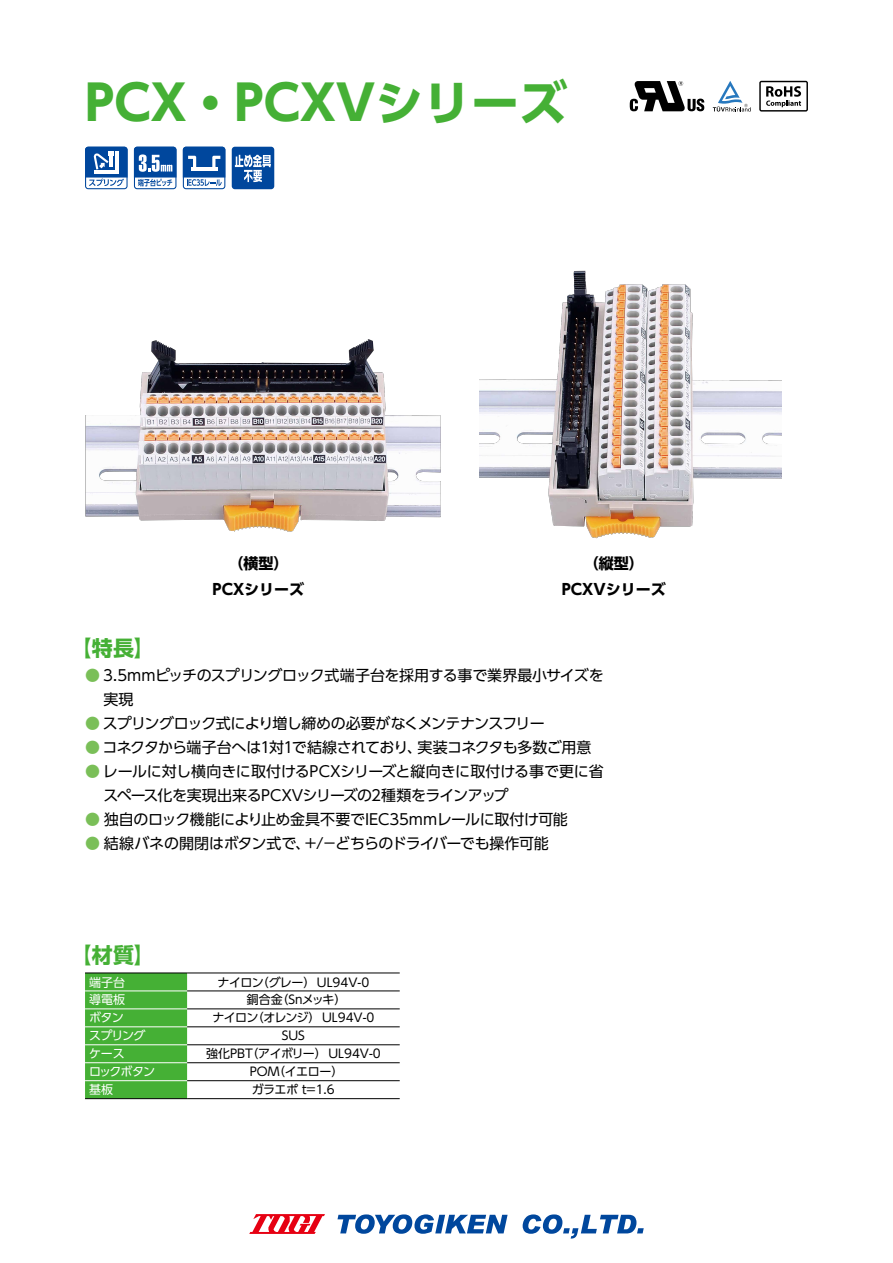
<style>
.page{position:relative;width:893px;height:1263px;background:#fff}
.page>*{position:absolute;margin:0;border:0;box-sizing:border-box;transform-origin:0 0}
.t1{font:700 48px "UD Shin Go Pro";color:#45b035}
.t2{font:700 21px "UD Shin Go Pro";color:#45b035}
.t3{font:15px/24px "UD Shin Go Pro";letter-spacing:-.03em;color:#000}
.t4{font:700 15px/26.2px "UD Shin Go Pro";color:#000;text-align:center}
.t5{font:12px "UD Shin Go Pro";letter-spacing:-.025em;color:#000}
.t6{font:12px "UD Shin Go Pro";letter-spacing:-.035em;color:#fff}
.t7{font:12px "UD Shin Go Pro";color:#000}
.t8{font:12px "UD Shin Go Pro";letter-spacing:-.045em;color:#000}
.s1{color:#7abf58}
</style>
<div class="page">
<svg style="left:85px;top:147px;width:43px;height:42px"></svg>
<svg style="left:134px;top:147px;width:42px;height:42px"></svg>
<svg style="left:183px;top:147px;width:42px;height:42px"></svg>
<hr style="left:191px;top:167px;width:27px;height:4px;background:#fff">
<div style="left:232px;top:147px;width:42px;height:42px;background:#00479d;border-radius:3px"></div>
<svg style="left:235px;top:155px;width:36px;height:27px"></svg>
<svg style="left:759px;top:81px;width:49px;height:31px"></svg>
<svg style="left:713px;top:81px;width:38px;height:31px"></svg>
<svg style="left:630px;top:81px;width:74px;height:30px"></svg>
<img style="left:85px;top:339px;width:356px;height:193px">
<img style="left:479px;top:270px;width:302px;height:269px">
<div style="left:85px;top:974px;width:102px;height:124px;background:#45b035"></div>
<hr style="left:187px;top:973px;width:213px;height:1px;background:#000">
<hr style="left:187px;top:991px;width:213px;height:1px;background:#000">
<hr style="left:187px;top:1009px;width:213px;height:1px;background:#000">
<hr style="left:187px;top:1026px;width:213px;height:1px;background:#000">
<hr style="left:187px;top:1044px;width:213px;height:1px;background:#000">
<hr style="left:187px;top:1062px;width:213px;height:1px;background:#000">
<hr style="left:187px;top:1080px;width:213px;height:1px;background:#000">
<hr style="left:85px;top:990px;width:102px;height:1px;background:#fff">
<hr style="left:85px;top:1008px;width:102px;height:1px;background:#fff">
<hr style="left:85px;top:1026px;width:102px;height:1px;background:#fff">
<hr style="left:85px;top:1044px;width:102px;height:1px;background:#fff">
<hr style="left:85px;top:1062px;width:102px;height:1px;background:#fff">
<hr style="left:85px;top:1080px;width:102px;height:1px;background:#fff">
<hr style="left:85px;top:973px;width:102px;height:1px;background:#000">
<hr style="left:85px;top:1098px;width:102px;height:1px;background:#000">
<hr style="left:187px;top:1098px;width:213px;height:1px;background:#000">
<svg style="left:337px;top:1214px;width:171px;height:20px"></svg>
<svg style="left:523px;top:1214px;width:121px;height:24px"></svg>
<svg style="left:249px;top:1214px;width:76px;height:20px"></svg>
<h1 class="t1" style="left:85px;top:63px;width:484px">PCX・PCXVシリーズ</h1>
<p class="t4" style="left:212px;top:550px;width:93px">（横型）<br>PCXシリーズ</p>
<p class="t4" style="left:562px;top:550px;width:106px">（縦型）<br>PCXVシリーズ</p>
<h2 class="t2" style="left:71px;top:631px;width:85px">【特長】</h2>
<p class="t3" style="left:104px;top:663px;width:502px;text-indent:-18px"><span class="s1">●</span> 3.5mmピッチのスプリングロック式端子台を採用する事で業界最小サイズを実現</p>
<p class="t3" style="left:85px;top:711px;width:461px"><span class="s1">●</span> スプリングロック式により増し締めの必要がなくメンテナンスフリー</p>
<p class="t3" style="left:85px;top:735px;width:508px"><span class="s1">●</span> コネクタから端子台へは1対1で結線されており、実装コネクタも多数ご用意</p>
<p class="t3" style="left:104px;top:759px;width:502px;text-indent:-18px"><span class="s1">●</span> レールに対し横向きに取付けるPCXシリーズと縦向きに取付ける事で更に省スペース化を実現出来るPCXVシリーズの2種類をラインアップ</p>
<p class="t3" style="left:85px;top:807px;width:484px"><span class="s1">●</span> 独自のロック機能により止め金具不要でIEC35mmレールに取付け可能</p>
<p class="t3" style="left:85px;top:831px;width:465px"><span class="s1">●</span> 結線バネの開閉はボタン式で、＋/－どちらのドライバーでも操作可能</p>
<h2 class="t2" style="left:71px;top:937px;width:85px">【材質】</h2>
<p class="t6" style="left:89px;top:972px;width:37px">端子台</p>
<p class="t5" style="left:217px;top:972px;width:153px">ナイロン（グレー） UL94V-0</p>
<p class="t6" style="left:89px;top:990px;width:37px">導電板</p>
<p class="t5" style="left:247px;top:990px;width:101px">銅合金（Snメッキ）</p>
<p class="t6" style="left:89px;top:1008px;width:36px">ボタン</p>
<p class="t8" style="left:212px;top:1008px;width:164px">ナイロン（オレンジ） UL94V-0</p>
<p class="t6" style="left:89px;top:1026px;width:58px">スプリング</p>
<p class="t5" style="left:282px;top:1026px;width:25px">SUS</p>
<p class="t6" style="left:89px;top:1044px;width:37px">ケース</p>
<p class="t7" style="left:206px;top:1044px;width:176px">強化PBT（アイボリー） UL94V-0</p>
<p class="t6" style="left:89px;top:1062px;width:68px">ロックボタン</p>
<p class="t5" style="left:250px;top:1062px;width:95px">POM（イエロー）</p>
<p class="t6" style="left:89px;top:1080px;width:26px">基板</p>
<p class="t5" style="left:252px;top:1080px;width:85px">ガラエポ t=1.6</p>
</div>
